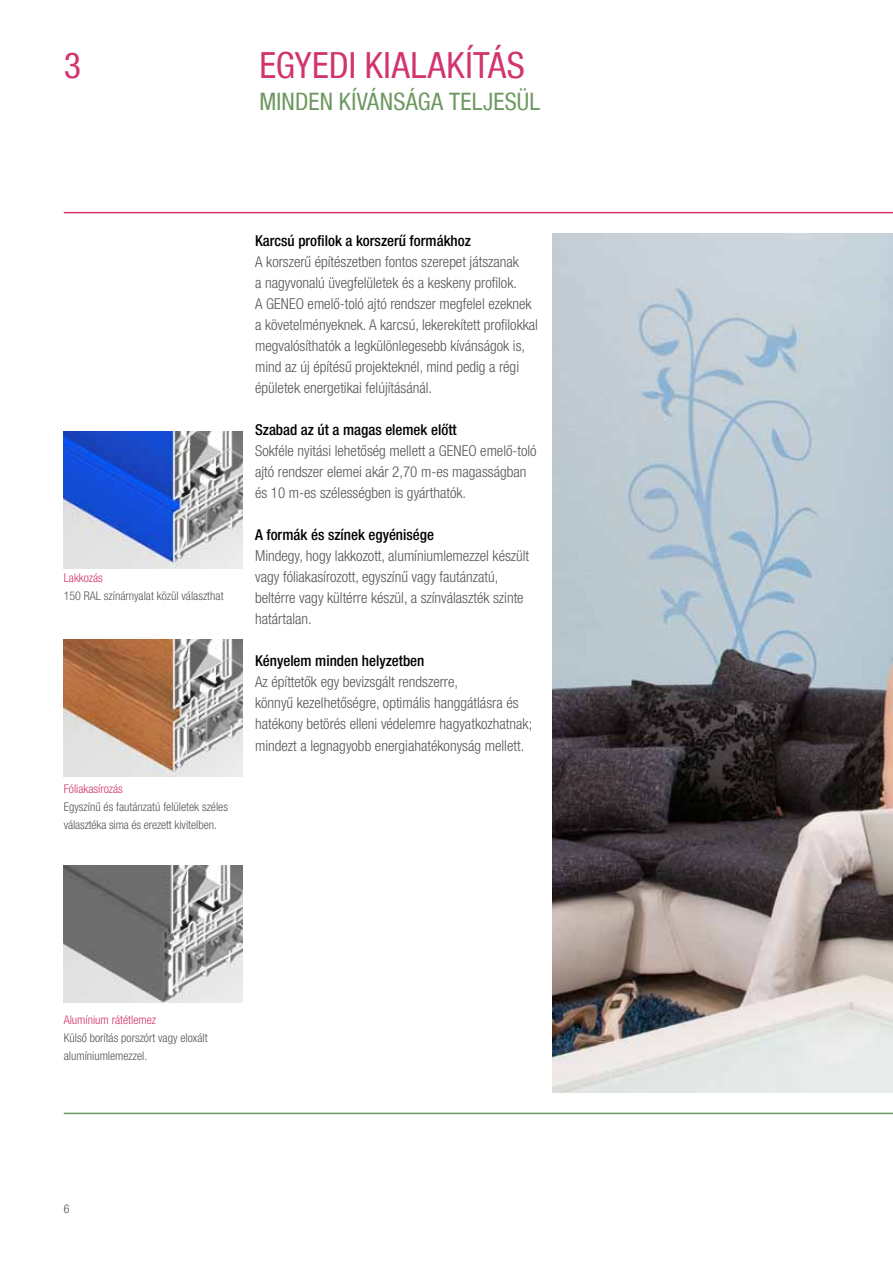
<style>
.page{position:relative;width:893px;height:1263px;background:#fff}
.page>*{position:absolute;margin:0;border:0;box-sizing:border-box;transform-origin:0 0}
.t1{font:condensed 36px "Helvetica Neue LT Com";letter-spacing:.02em;color:#d1346e}
.t2{font:condensed 24px "Helvetica Neue LT Com";letter-spacing:.01em;color:#6e9861}
.t3{font:300 condensed 15px/21px "Helvetica Neue LT Com";color:#565656}
.t4{font:500 condensed 15px "Helvetica Neue LT Com";color:#000}
.t5{font:300 condensed 12px/18px "Helvetica Neue LT Com";color:#565656}
.t6{font:300 condensed 12px "Helvetica Neue LT Com";color:#d1346e}
</style>
<div class="page">
<hr style="left:64px;top:212px;width:829px;height:1px;background:#d1346e">
<hr style="left:64px;top:1113px;width:829px;height:1px;background:#6e9861">
<img style="left:64px;top:431px;width:178px;height:137px">
<img style="left:64px;top:639px;width:178px;height:138px">
<img style="left:64px;top:865px;width:178px;height:138px">
<img style="left:553px;top:234px;width:340px;height:859px">
<h1 class="t1" style="left:64px;top:44px;width:116px">3 E</h1>
<h1 class="t1" style="left:276px;top:44px;width:250px">GYEDI KIALAKÍTÁS</h1>
<h2 class="t2" style="left:259px;top:87px;width:282px">MINDEN KÍVÁNSÁGA TELJESÜL</h2>
<p class="t6" style="left:64px;top:571px;width:41px">Lakkozás</p>
<p class="t5" style="left:64px;top:587px;width:161px">150 RAL színárnyalat közül választhat</p>
<p class="t6" style="left:64px;top:781px;width:61px">Fóliakasírozás</p>
<p class="t5" style="left:64px;top:797px;width:166px">Egyszínű és fautánzatú felületek széles választéka sima és erezett kivitelben.</p>
<p class="t4" style="left:255px;top:232px;width:217px">Karcsú profilok a korszerű formákhoz</p>
<p class="t3" style="left:255px;top:252px;width:284px">A korszerű építészetben fontos szerepet játszanak<br>a nagyvonalú üvegfelületek és a keskeny profilok.<br>A GENEO emelő-toló ajtó rendszer megfelel ezeknek a követelményeknek. A karcsú, lekerekített profilokkal megvalósíthatók a legkülönlegesebb kívánságok is, mind az új építésű projekteknél, mind pedig a régi épületek energetikai felújításánál.</p>
<p class="t4" style="left:255px;top:421px;width:203px">Szabad az út a magas elemek előtt</p>
<p class="t3" style="left:255px;top:441px;width:283px">Sokféle nyitási lehetőség mellett a GENEO emelő-toló ajtó rendszer elemei akár 2,70 m-es magasságban és 10 m-es szélességben is gyárthatók.</p>
<p class="t4" style="left:255px;top:526px;width:180px">A formák és színek egyénisége</p>
<p class="t3" style="left:255px;top:546px;width:276px">Mindegy, hogy lakkozott, alumíniumlemezzel készült vagy fóliakasírozott, egyszínű vagy fautánzatú, beltérre vagy kültérre készül, a színválaszték szinte határtalan.</p>
<p class="t4" style="left:255px;top:652px;width:171px">Kényelem minden helyzetben</p>
<p class="t3" style="left:255px;top:672px;width:279px">Az építtetők egy bevizsgált rendszerre,<br>könnyű kezelhetőségre, optimális hanggátlásra és hatékony betörés elleni védelemre hagyatkozhatnak; mindezt a legnagyobb energiahatékonyság mellett.</p>
<p class="t6" style="left:64px;top:1012px;width:94px">Alumínium rátétlemez</p>
<p class="t5" style="left:64px;top:1028px;width:145px">Külső borítás porszórt vagy eloxált alumíniumlemezzel.</p>
<p class="t5" style="left:64px;top:1199px;width:7px">6</p>
</div>
